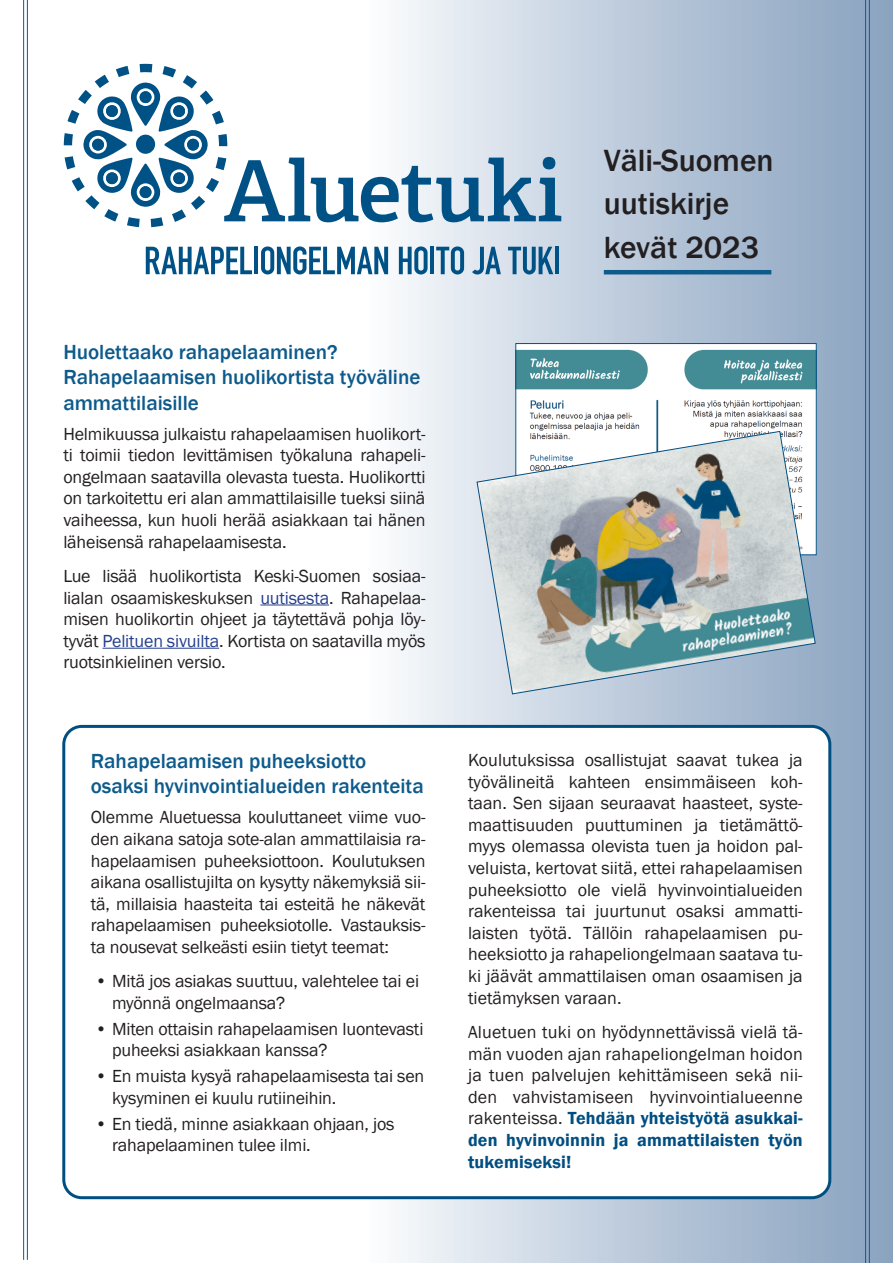
<style>
.page{position:relative;width:893px;height:1263px;background:#fff}
.page>*{position:absolute;margin:0;border:0;box-sizing:border-box;transform-origin:0 0}
.Otsikko2{font:500 31.5px/43.5px "Franklin Gothic";color:#231f20}
.otsikko3{font:500 21px/25.2px "Franklin Gothic";color:#0d5a8b}
.Leipäteksti{font:18px/21.6px "Franklin Gothic";letter-spacing:-.01em;color:#231f20;text-align:justify}
.s1{color:#253f8e}
.s2{font-weight:600;color:#004e82}
</style>
<div class="page">
<div style="left:364px;top:0;width:529px;height:1263px;background:linear-gradient(to right,#f9fbfd,#859fbd)"></div>
<hr style="left:27px;top:0;width:1px;height:1260px;background:#0d5a8b">
<hr style="left:23px;top:0;width:1px;height:1260px;background:#0d5a8b">
<hr style="left:869px;top:0;width:1px;height:1263px;background:#0d5a8b">
<hr style="left:865px;top:0;width:1px;height:1263px;background:#0d5a8b">
<svg style="left:146px;top:247px;width:106px;height:27px"></svg>
<hr style="left:254px;top:247px;width:4px;height:27px;background:#005286">
<svg style="left:261px;top:246px;width:127px;height:28px"></svg>
<svg style="left:399px;top:246px;width:29px;height:28px"></svg>
<hr style="left:430px;top:247px;width:4px;height:27px;background:#005286">
<svg style="left:436px;top:246px;width:28px;height:28px"></svg>
<svg style="left:472px;top:247px;width:29px;height:27px"></svg>
<svg style="left:508px;top:247px;width:45px;height:27px"></svg>
<hr style="left:555px;top:247px;width:4px;height:27px;background:#005286">
<svg style="left:64px;top:64px;width:497px;height:163px"></svg>
<hr style="left:604px;top:270px;width:167px;height:4px;background:#0d5a8b">
<hr style="left:260px;top:604px;width:69px;height:1px;background:#253f8e">
<hr style="left:103px;top:648px;width:116px;height:1px;background:#253f8e">
<div style="left:64px;top:726px;width:766px;height:472px;background:#fff;border-radius:18px"></div>
<div style="left:62px;top:725px;width:769px;height:474px;border:3px solid #004e82;border-radius:18px"></div>
<img style="left:518px;top:345px;width:296px;height:86px">
<svg style="left:477px;top:431px;width:339px;height:263px;background:#b2bfc1"></svg>
<h3 class="otsikko3" style="left:63px;top:340px;width:359px">Huolettaako rahapelaaminen?<br>Rahapelaamisen huolikortista työväline ammattilaisille</h3>
<p class="Leipäteksti" style="left:63px;top:423px;width:364px">Helmikuussa julkaistu rahapelaamisen huolikort&shy;ti toimii tiedon levittämisen työkaluna rahapeli&shy;ongelmaan saatavilla olevasta tuesta. Huolikortti on tarkoitettu eri alan ammattilaisille tueksi siinä vaiheessa, kun huoli herää asiakkaan tai hänen läheisensä rahapelaamisesta.</p>
<p class="Leipäteksti" style="left:63px;top:566px;width:364px">Lue lisää huolikortista Keski-Suomen sosiaa&shy;lialan osaamiskeskuksen <span class="s1">uutisesta</span>. Rahapelaa&shy;misen huolikortin ohjeet ja täytettävä pohja löy&shy;tyvät <span class="s1">Pelituen sivuilta</span>. Kortista on saatavilla myös ruotsinkielinen versio.</p>
<h3 class="otsikko3" style="left:91px;top:749px;width:334px">Rahapelaamisen puheeksiotto osaksi hyvinvointialueiden rakenteita</h3>
<p class="Leipäteksti" style="left:91px;top:807px;width:336px">Olemme Aluetuessa kouluttaneet viime vuo&shy;den aikana satoja sote-alan ammattilaisia ra&shy;hapelaamisen puheeksiottoon. Koulutuksen aikana osallistujilta on kysytty näkemyksiä sii&shy;tä, millaisia haasteita tai esteitä he näkevät rahapelaamisen puheeksiotolle. Vastauksis&shy;ta nousevat selkeästi esiin tietyt teemat:</p>
<p class="Leipäteksti" style="left:112px;top:971px;width:309px;text-indent:-17px">• Mitä jos asiakas suuttuu, valehtelee tai ei myönnä ongelmaansa?</p>
<p class="Leipäteksti" style="left:112px;top:1018px;width:313px;text-indent:-17px">• Miten ottaisin rahapelaamisen luontevasti puheeksi asiakkaan kanssa?</p>
<p class="Leipäteksti" style="left:112px;top:1066px;width:314px;text-indent:-17px">• En muista kysyä rahapelaamisesta tai sen kysyminen ei kuulu rutiineihin.</p>
<p class="Leipäteksti" style="left:112px;top:1113px;width:284px;text-indent:-17px">• En tiedä, minne asiakkaan ohjaan, jos rahapelaaminen tulee ilmi.</p>
<h2 class="Otsikko2" style="left:604px;top:139px;width:171px">Väli-Suomen uutiskirje kevät 2023</h2>
<p class="Leipäteksti" style="left:468px;top:750px;width:336px">Koulutuksissa osallistujat saavat tukea ja työvälineitä kahteen ensimmäiseen koh&shy;taan. Sen sijaan seuraavat haasteet, syste&shy;maattisuuden puuttuminen ja tietämättö&shy;myys olemassa olevista tuen ja hoidon pal&shy;veluista, kertovat siitä, ettei rahapelaamisen puheeksiotto ole vielä hyvinvointialueiden rakenteissa tai juurtunut osaksi ammatti&shy;laisten työtä. Tällöin rahapelaamisen pu&shy;heeksiotto ja rahapeliongelmaan saatava tu&shy;ki jäävät ammattilaisen oman osaamisen ja tietämyksen varaan.</p>
<p class="Leipäteksti" style="left:468px;top:1021px;width:336px">Aluetuen tuki on hyödynnettävissä vielä tä&shy;män vuoden ajan rahapeliongelman hoidon ja tuen palvelujen kehittämiseen sekä nii&shy;den vahvistamiseen hyvinvointialueenne rakenteissa. <span class="s2">Tehdään yhteistyötä asukkai&shy;den hyvinvoinnin ja ammattilaisten työn tukemiseksi!</span></p>
</div>
